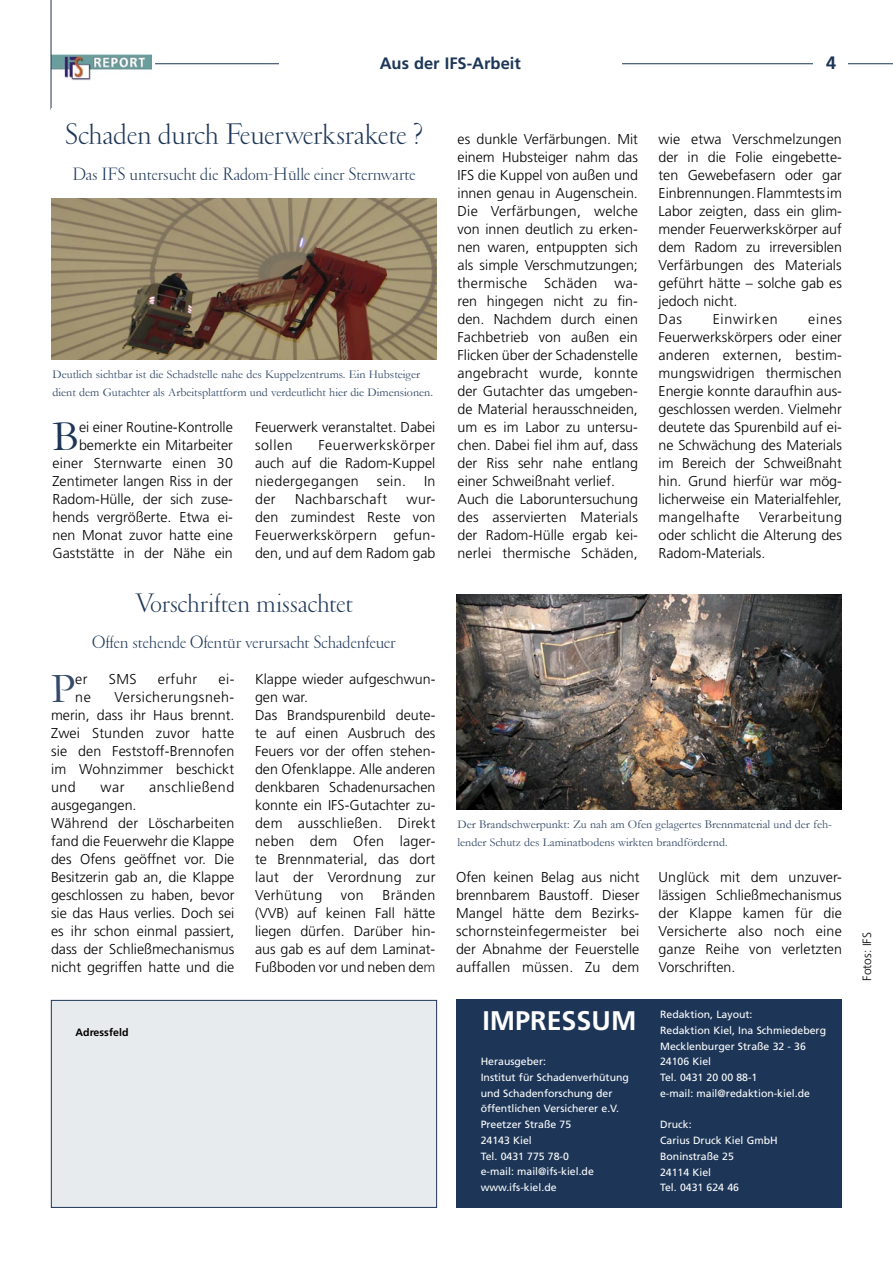
<style>
.page{position:relative;width:893px;height:1263px;background:#fff}
.page>*{position:absolute;margin:0;border:0;box-sizing:border-box;transform-origin:0 0}
.t1{font:43.05px "Garamond";color:#1d3657}
.t2{font:43.05px "Garamond";color:#344a68}
.t3{font:300 30px "Garamond";color:#1d3657}
.t4{font:300 27px "Garamond";color:#1d3657}
.t5{font:700 27px "Frutiger";color:#fff}
.t6{font:300 18px "Garamond";color:#1d3657}
.t7{font:700 16.5px "Frutiger";color:#1d3657}
.t8{font:300 14.25px/18px "Frutiger";color:#000;text-align:justify}
.t9{font:300 14.25px "Frutiger";letter-spacing:.03em;color:#000}
.t10{font:300 14.25px "Frutiger";letter-spacing:.04em;color:#000}
.t11{font:300 14.25px "Frutiger";letter-spacing:.05em;color:#000}
.t12{font:12px/18px "Garamond";color:#344a68}
.t13{font:300 12px "Frutiger";color:#000}
.t14{font:700 10.65px "Frutiger";color:#000}
.t15{font:10.5px/15.8px "Frutiger";color:#fff}
.s1{color:#2a2a2a}
</style>
<div class="page">
<div style="left:456px;top:1000px;width:386px;height:208px;background:#1d3657"></div>
<div style="left:51px;top:1000px;width:386px;height:207px;background:#e8ebee"></div>
<div style="left:51px;top:1000px;width:386px;height:208px;border:1px solid #1d3657"></div>
<img style="left:52px;top:55px;width:100px;height:25px">
<hr style="left:155px;top:63px;width:738px;height:1px;background:#1d3657">
<div style="left:279px;top:55px;width:343px;height:20px;background:#fff"></div>
<div style="left:813px;top:54px;width:35px;height:27px;background:#fff"></div>
<hr style="left:51px;top:0;width:1px;height:110px;background:#1d3657">
<div style="left:51px;top:109px;width:386px;height:53px;background:#fff"></div>
<img style="left:51px;top:198px;width:386px;height:162px">
<img style="left:456px;top:594px;width:386px;height:216px">
<p class="t7" style="left:380px;top:53px;width:143px">Aus der IFS-Arbeit</p>
<h2 class="t3" style="left:65px;top:119px;width:360px">Schaden durch Feuerwerksrakete ?</h2>
<p class="t6" style="left:72px;top:165px;width:344px">Das IFS untersucht die Radom-Hülle einer Sternwarte</p>
<p class="t12" style="left:53px;top:365px;width:382px">Deutlich sichtbar ist die Schadstelle nahe des Kuppelzentrums. Ein Hubsteiger dient dem Gutachter als Arbeitsplattform und verdeutlicht hier die Dimensionen.</p>
<p class="t8" style="left:53px;top:418px;width:182px;text-align:right">ei einer Routine-Kontrolle bemerkte ein Mitarbeiter einer Sternwarte einen 30<br>Zentimeter langen Riss in der<br>Radom-Hülle, der sich zuse&shy;hends vergrößerte. Etwa ei&shy;nen Monat zuvor hatte eine<br>Gaststätte in der Nähe ein</p>
<p class="t8" style="left:255px;top:418px;width:182px">Feuerwerk veranstaltet. Dabei sollen</p>
<h1 class="t1" style="left:53px;top:411px;width:28px">B</h1>
<p class="t8" style="left:255px;top:436px;width:182px;text-indent:63px">Feuerwerkskörper auch auf die Radom-Kuppel niedergegangen</p>
<p class="t8" style="left:377px;top:472px;width:31px">sein.</p>
<p class="t8" style="left:424px;top:472px;width:13px">In</p>
<p class="t8" style="left:255px;top:490px;width:22px">der</p>
<p class="t9" style="left:295px;top:491px;width:93px">Nachbarschaft</p>
<p class="t8" style="left:255px;top:490px;width:182px;text-indent:151px">wur&shy;den zumindest Reste von Feuerwerkskörpern gefun&shy;den, und auf dem Radom gab</p>
<h3 class="t4" style="left:135px;top:589px;width:219px">Vorschriften missachtet</h3>
<p class="t6" style="left:92px;top:633px;width:305px">Offen stehende Ofentür verursacht Schadenfeuer</p>
<p class="t8" style="left:255px;top:670px;width:182px;text-align:left">Klappe wieder aufgeschwun&shy;gen war.<br>Das Brandspurenbild deute&shy;te auf einen Ausbruch des<br>Feuers vor der offen stehen&shy;den Ofenklappe. Alle anderen denkbaren Schadenursachen konnte ein IFS-Gutachter zu&shy;dem ausschließen. Direkt neben dem Ofen lager&shy;te Brennmaterial, das dort laut der Verordnung zur<br>Verhütung</p>
<h1 class="t2" style="left:51px;top:663px;width:26px">P</h1>
<p class="t8" style="left:75px;top:670px;width:14px">er</p>
<p class="t8" style="left:109px;top:670px;width:29px">SMS</p>
<p class="t8" style="left:158px;top:670px;width:41px">erfuhr</p>
<p class="t8" style="left:218px;top:670px;width:17px">ei-</p>
<p class="t8" style="left:51px;top:688px;width:185px;text-indent:63px">Versicherungsneh&shy;merin, dass ihr Haus brennt.<br>Zwei Stunden zuvor hatte sie den Feststoff-Brennofen im Wohnzimmer beschickt und</p>
<p class="t8" style="left:75px;top:688px;width:17px">ne</p>
<p class="t8" style="left:100px;top:778px;width:26px">war</p>
<p class="t10" style="left:149px;top:779px;width:87px">anschließend</p>
<p class="t8" style="left:51px;top:796px;width:185px;text-align:left">ausgegangen.<br>Während der Löscharbeiten fand die Feuer-wehr die Klappe des Ofens geöffnet vor. Die<br>Besitzerin gab an, die Klappe geschlossen zu haben, bevor sie das Haus verlies. Doch sei es ihr schon einmal passiert, dass der Schließmechanismus nicht gegriffen hatte und die</p>
<p class="t8" style="left:255px;top:886px;width:182px;text-indent:127px">Bränden (VVB) auf keinen Fall hätte liegen dürfen. Darüber hin&shy;aus gab es auf dem Laminat-Fußboden vor und neben de<span class="s1">m</span></p>
<p class="t8" style="left:341px;top:886px;width:24px">von</p>
<p class="t14" style="left:76px;top:1026px;width:54px">Adressfeld</p>
<p class="t8" style="left:458px;top:130px;width:182px;text-align:left">es dunkle Verfärbungen. Mit einem Hubsteiger nahm das<br>IFS die Kuppel von außen und innen genau in Augenschein.<br>Die Verfärbungen, welche von innen deutlich zu erken&shy;nen waren, entpuppten sich als simple Verschmutzungen; thermische Schäden wa&shy;ren hingegen nicht zu fin&shy;den. Nachdem durch einen<br>Fachbetrieb von außen ein<br>Flicken über der Schadenstelle angebracht wurde, konnte der Gutachter das umgeben&shy;de Material herausschneiden, um es im Labor zu untersu&shy;chen. Dabei fiel ihm auf, dass der Riss sehr nahe entlang einer Schweißnaht verlief.<br>Auch die Laboruntersuchung des asservierten Materials der Radom-Hülle ergab kei&shy;nerlei thermische Schäden,</p>
<p class="t8" style="left:659px;top:130px;width:185px;text-align:left">wie etwa Verschmelzungen der in die Folie eingebette&shy;ten Gewebefasern oder gar<br>Einbrennungen. Flammtests im<br>Labor zeigten, dass ein glim&shy;mender Feuer-werkskörper auf dem Radom zu irrever-siblen<br>Verfärbungen des Materials geführt hätte – solche gab es jedoch nicht.<br>Das</p>
<p class="t11" style="left:713px;top:311px;width:67px">Einwirken</p>
<p class="t8" style="left:659px;top:310px;width:185px;text-indent:150px">eines Feuerwerkskörpers oder einer anderen externen, bestim&shy;mungswidrigen thermischen Energie konnte daraufhin aus&shy;geschlossen werden. Vielmehr deutete das Spurenbild auf ei&shy;ne Schwächung des Materials im Bereich der Schweißnaht hin. Grund hierfür war mög&shy;licherweise ein Materialfehler, mangelhafte</p>
<p class="t8" style="left:659px;top:508px;width:185px;text-indent:100px">Verarbeitung oder schlicht die Alterung des Radom-Materials.</p>
<p class="t12" style="left:458px;top:815px;width:376px">Der Brandschwerpunkt: Zu nah am Ofen gelagertes Brennmaterial und der feh&shy;lender Schutz des Laminatbodens wirkten brandfördernd.</p>
<p class="t8" style="left:456px;top:868px;width:185px">Ofen keinen Belag aus nicht brennbarem Baustoff. Dieser Mangel hätte dem Bezirks&shy;schornsteinfegermeister bei der Abnahme der Feuerstelle auffallen müssen. Zu dem</p>
<p class="t8" style="left:659px;top:868px;width:185px">Unglück mit dem unzuver&shy;lässigen Schließmechanismus der Klappe kamen für die Versicherte also noch eine ganze Reihe von verletzten Vorschriften.</p>
<h3 class="t5" style="left:482px;top:1004px;width:156px">IMPRESSUM</h3>
<p class="t15" style="left:481px;top:1053px;width:150px">Herausgeber:<br>Institut für Schadenverhütung und Schadenforschung der öffentlichen Versicherer e.V.<br>Preetzer Straße 75<br>24143 Kiel<br>Tel. 0431 775 78-0<br>e-mail: mail@ifs-kiel.de www.ifs-kiel.de</p>
<p class="t15" style="left:660px;top:1006px;width:168px">Redaktion, Layout:<br>Redaktion Kiel, Ina Schmiedeberg<br>Mecklenburger Straße 32 - 36<br>24106 Kiel<br>Tel. 0431 20 00 88-1<br>e-mail: mail@redaktion-kiel.de</p>
<p class="t15" style="left:660px;top:1117px;width:119px">Druck:<br>Carius Druck Kiel GmbH<br>Boninstraße 25<br>24114 Kiel<br>Tel. 0431 624 46</p>
<p class="t13" style="left:860px;top:980px;width:50px;rotate:-90deg">Fotos: IFS</p>
</div>
